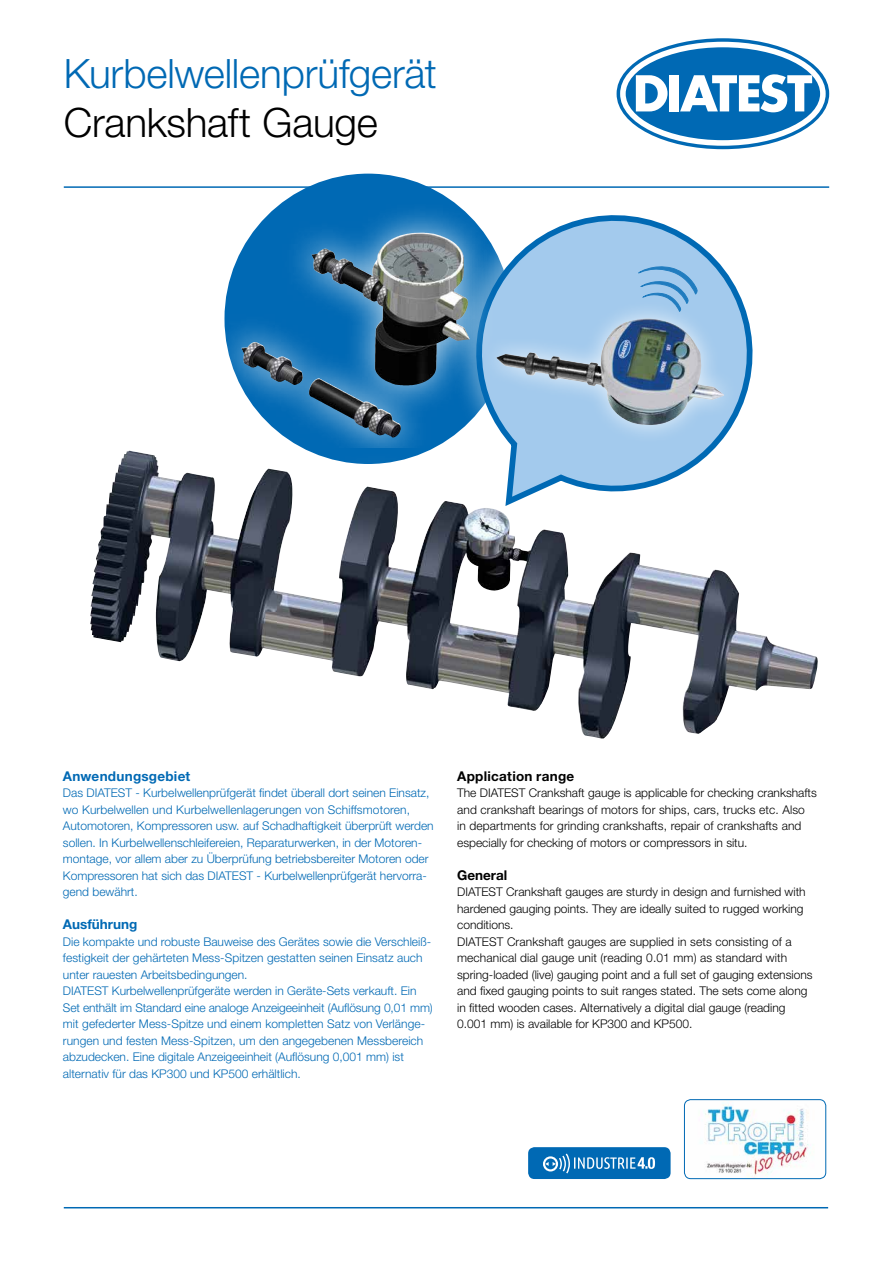
<style>
.page{position:relative;width:893px;height:1263px;background:#fff}
.page>*{position:absolute;margin:0;border:0;box-sizing:border-box;transform-origin:0 0}
.t1{font:300 40.5px "Helvetica Neue LT Std";letter-spacing:-.005em;color:#0069b4}
.t2{font:300 40.5px "Helvetica Neue LT Std";letter-spacing:-.005em;color:#000}
.t3{font:700 13.5px "Helvetica Neue LT Std";letter-spacing:.015em;color:#0069b4}
.t4{font:700 13.5px "Helvetica Neue LT Std";letter-spacing:.015em;color:#000}
.t5{font:300 12px/16.5px "Helvetica Neue LT Std";color:#0069b4}
.t6{font:300 12px/16.5px "Helvetica Neue LT Std";color:#000}
</style>
<div class="page">
<svg style="left:619px;top:41px;width:207px;height:105px;background:#2a81c0"></svg>
<div style="left:617px;top:38px;width:212px;height:111px;border:6px solid #0069b4;border-radius:50%"></div>
<svg style="left:636px;top:75px;width:31px;height:36px"></svg>
<div style="left:669px;top:75px;width:10px;height:36px;background:#fff"></div>
<svg style="left:680px;top:74px;width:132px;height:38px"></svg>
<div style="left:620px;top:42px;width:206px;height:104px;border:6px solid #fff;border-radius:50%"></div>
<hr style="left:64px;top:1207px;width:764px;height:1px;background:#0069b4">
<hr style="left:64px;top:186px;width:765px;height:2px;background:#0069b4">
<img style="left:705px;top:1100px;width:121px;height:79px">
<div style="left:684px;top:1099px;width:142px;height:80px;border:1px solid #0069b4;border-radius:6px"></div>
<div style="left:528px;top:1147px;width:143px;height:32px;background:#0069b4;border-radius:6px"></div>
<svg style="left:543px;top:1153px;width:112px;height:21px"></svg>
<div style="left:224px;top:174px;width:288px;height:290px;background:#0069b4;border-radius:50%"></div>
<div style="left:51px;top:412px;width:806px;height:365px;background:#fff"></div>
<img style="left:90px;top:451px;width:728px;height:288px">
<div style="left:446px;top:186px;width:320px;height:331px;background:#fff;opacity:.39"></div>
<svg style="left:459px;top:192px;width:309px;height:319px"></svg>
<div style="left:212px;top:201px;width:287px;height:246px;background:#fff;opacity:.75"></div>
<img style="left:327px;top:233px;width:93px;height:43px">
<div style="left:479px;top:299px;width:262px;height:145px;background:#fff;opacity:.75"></div>
<img style="left:496px;top:319px;width:229px;height:109px">
<svg style="left:638px;top:263px;width:59px;height:50px;background:#8abbe4"></svg>
<h1 class="t1" style="left:64px;top:49px;width:375px">Kurbelwellenprüfgerät</h1>
<h1 class="t2" style="left:64px;top:98px;width:316px">Crankshaft Gauge</h1>
<p class="t3" style="left:63px;top:768px;width:129px">Anwendungsgebiet</p>
<p class="t5" style="left:63px;top:784px;width:372px">Das DIATEST - KurbeIwellenprüfgerät findet überall dort seinen Einsatz, wo Kurbelwellen und Kurbelwellenlagerungen von Schiffsmotoren, Automotoren, Kompressoren usw. auf Schadhaftigkeit überprüft werden sollen. In Kurbelwellenschleifereien, Reparaturwerken, in der Motoren&shy;montage, vor allem aber zu Überprüfung betriebsbereiter Motoren oder Kompressoren hat sich das DIATEST - Kurbelwellenprüfgerät hervorra&shy;gend bewährt.</p>
<p class="t3" style="left:63px;top:916px;width:76px">Ausführung</p>
<p class="t5" style="left:63px;top:933px;width:371px">Die kompakte und robuste Bauweise des Gerätes sowie die Verschleiß&shy;festigkeit der gehärteten Mess-Spitzen gestatten seinen Einsatz auch unter rauesten Arbeitsbedingungen.<br>DIATEST Kurbelwellenprüfgeräte werden in Geräte-Sets verkauft. Ein Set enthält im Standard eine analoge Anzeigeeinheit (Auflösung 0,01 mm) mit gefederter Mess-Spitze und einem kompletten Satz von Verlänge&shy;rungen und festen Mess-Spitzen, um den angegebenen Messbereich abzudecken. Eine digitale Anzeigeeinheit (Auflösung 0,001 mm) ist alternativ für das KP300 und KP500 erhältlich.</p>
<p class="t4" style="left:457px;top:768px;width:119px">Application range</p>
<p class="t6" style="left:457px;top:785px;width:361px">The DIATEST Crankshaft gauge is applicable for checking crankshafts and crankshaft bearings of motors for ships, cars, trucks etc. Also<br>in departments for grinding crankshafts, repair of crankshafts and especially for checking of motors or compressors in situ.</p>
<p class="t4" style="left:457px;top:867px;width:52px">General</p>
<p class="t6" style="left:457px;top:884px;width:357px">DIATEST Crankshaft gauges are sturdy in design and furnished with hardened gauging points. They are ideally suited to rugged working conditions.<br>DIATEST Crankshaft gauges are supplied in sets consisting of a mechanical dial gauge unit (reading 0.01 mm) as standard with spring-loaded (live) gauging point and a full set of gauging extensions and fixed gauging points to suit ranges stated. The sets come along in fitted wooden cases. Alternatively a digital dial gauge (reading 0.001 mm) is available for KP300 and KP500.</p>
</div>
